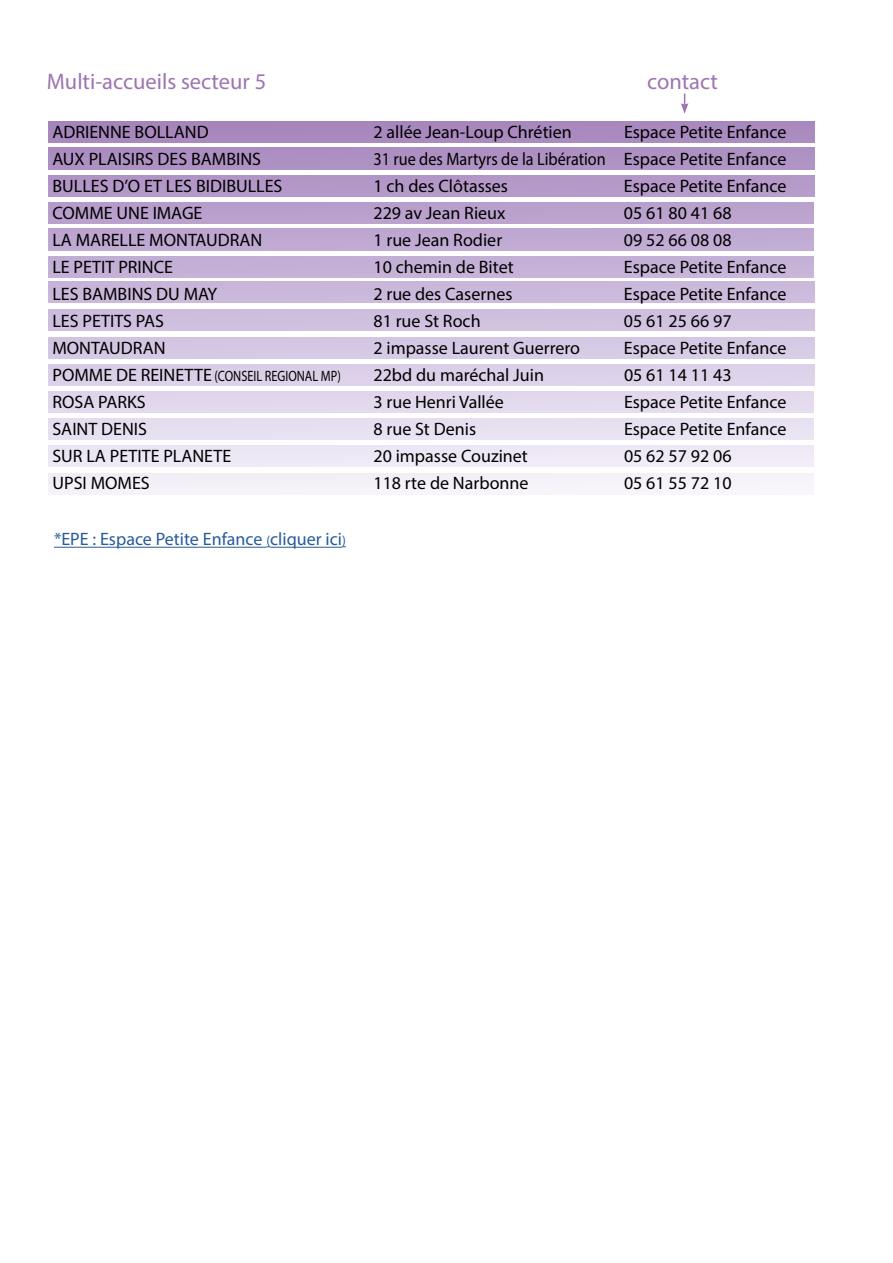
<style>
.page{position:relative;width:893px;height:1263px;background:#fff}
.page>*{position:absolute;margin:0;border:0;box-sizing:border-box;transform-origin:0 0}
.t1{font:22.5px "Myriad Pro";color:#9c75b1}
.t2{font:18px "Myriad Pro";color:#000}
.t3{font:18px "Myriad Pro";color:#000;scale:.9 1}
.t4{font:18px "Myriad Pro";color:#275b9b}
.t5{font:15px "Myriad Pro";color:#000;scale:.82 1}
.s1{font-size:18px}
.s2{font-size:13.5px}
</style>
<div class="page">
<div style="left:49px;top:121px;width:765px;height:21px;background:#a888be"></div>
<div style="left:49px;top:309px;width:765px;height:22px;background:#d0c0df"></div>
<div style="left:49px;top:282px;width:765px;height:21px;background:#cbb9db"></div>
<div style="left:49px;top:148px;width:765px;height:21px;background:#ae91c3"></div>
<div style="left:49px;top:337px;width:765px;height:21px;background:#d6c9e4"></div>
<div style="left:49px;top:175px;width:765px;height:22px;background:#b499c8"></div>
<div style="left:49px;top:365px;width:765px;height:21px;background:#dcd1e9"></div>
<div style="left:49px;top:202px;width:765px;height:21px;background:#b9a1cd"></div>
<div style="left:49px;top:391px;width:765px;height:22px;background:#e2d9ed"></div>
<div style="left:49px;top:229px;width:765px;height:21px;background:#bfa8d2"></div>
<div style="left:49px;top:418px;width:765px;height:21px;background:#e7e0f1"></div>
<div style="left:49px;top:256px;width:765px;height:22px;background:#c5b1d6"></div>
<div style="left:49px;top:446px;width:765px;height:21px;background:#eee9f5"></div>
<div style="left:49px;top:473px;width:765px;height:21px;background:#f4f1f9"></div>
<svg style="left:681px;top:94px;width:7px;height:20px"></svg>
<hr style="left:54px;top:547px;width:212px;height:1px;background:#275b9b">
<hr style="left:270px;top:547px;width:72px;height:1px;background:#275b9b">
<p class="t1" style="left:47px;top:68px;width:221px">Multi-accueils secteur 5</p>
<p class="t1" style="left:647px;top:68px;width:72px">contact</p>
<p class="t2" style="left:52px;top:121px;width:158px">ADRIENNE BOLLAND</p>
<p class="t2" style="left:373px;top:121px;width:200px">2 allée Jean-Loup Chrétien</p>
<p class="t2" style="left:624px;top:121px;width:164px">Espace Petite Enfance</p>
<p class="t2" style="left:52px;top:148px;width:210px">AUX PLAISIRS DES BAMBINS</p>
<p class="t3" style="left:373px;top:148px;width:460px">31 rue des Martyrs de la Libération Espace Petite Enfance</p>
<p class="t2" style="left:52px;top:175px;width:232px">BULLES D’O ET LES BIDIBULLES</p>
<p class="t2" style="left:373px;top:175px;width:136px">1 ch des Clôtasses</p>
<p class="t2" style="left:624px;top:175px;width:164px">Espace Petite Enfance</p>
<p class="t2" style="left:52px;top:202px;width:152px">COMME UNE IMAGE</p>
<p class="t2" style="left:373px;top:202px;width:134px">229 av Jean Rieux</p>
<p class="t2" style="left:624px;top:202px;width:109px">05 61 80 41 68</p>
<p class="t2" style="left:52px;top:229px;width:211px">LA MARELLE MONTAUDRAN</p>
<p class="t2" style="left:373px;top:229px;width:130px">1 rue Jean Rodier</p>
<p class="t2" style="left:624px;top:229px;width:109px">09 52 66 08 08</p>
<p class="t2" style="left:52px;top:256px;width:122px">LE PETIT PRINCE</p>
<p class="t2" style="left:373px;top:256px;width:142px">10 chemin de Bitet</p>
<p class="t2" style="left:624px;top:256px;width:164px">Espace Petite Enfance</p>
<p class="t2" style="left:52px;top:283px;width:166px">LES BAMBINS DU MAY</p>
<p class="t2" style="left:373px;top:283px;width:141px">2 rue des Casernes</p>
<p class="t2" style="left:624px;top:283px;width:164px">Espace Petite Enfance</p>
<p class="t2" style="left:52px;top:310px;width:113px">LES PETITS PAS</p>
<p class="t2" style="left:373px;top:310px;width:109px">81 rue St Roch</p>
<p class="t2" style="left:624px;top:310px;width:109px">05 61 25 66 97</p>
<p class="t2" style="left:52px;top:337px;width:115px">MONTAUDRAN</p>
<p class="t2" style="left:373px;top:337px;width:208px">2 impasse Laurent Guerrero</p>
<p class="t2" style="left:624px;top:337px;width:164px">Espace Petite Enfance</p>
<p class="t5" style="left:52px;top:367px;width:353px"><span class="s1">POMME DE REINETTE</span> (CONSEIL REGIONAL MP)</p>
<p class="t2" style="left:373px;top:364px;width:172px">22bd du maréchal Juin</p>
<p class="t2" style="left:624px;top:364px;width:109px">05 61 14 11 43</p>
<p class="t2" style="left:52px;top:391px;width:95px">ROSA PARKS</p>
<p class="t2" style="left:373px;top:391px;width:132px">3 rue Henri Vallée</p>
<p class="t2" style="left:624px;top:391px;width:164px">Espace Petite Enfance</p>
<p class="t2" style="left:52px;top:418px;width:96px">SAINT DENIS</p>
<p class="t2" style="left:373px;top:418px;width:104px">8 rue St Denis</p>
<p class="t2" style="left:624px;top:418px;width:164px">Espace Petite Enfance</p>
<p class="t2" style="left:52px;top:445px;width:180px">SUR LA PETITE PLANETE</p>
<p class="t2" style="left:373px;top:445px;width:156px">20 impasse Couzinet</p>
<p class="t2" style="left:624px;top:445px;width:109px">05 62 57 92 06</p>
<p class="t2" style="left:52px;top:472px;width:99px">UPSI MOMES</p>
<p class="t2" style="left:373px;top:472px;width:157px">118 rte de Narbonne</p>
<p class="t2" style="left:624px;top:472px;width:109px">05 61 55 72 10</p>
<p class="t4" style="left:54px;top:528px;width:293px">*EPE : Espace Petite Enfance <span class="s2">(</span>cliquer ici<span class="s2">)</span></p>
</div>
